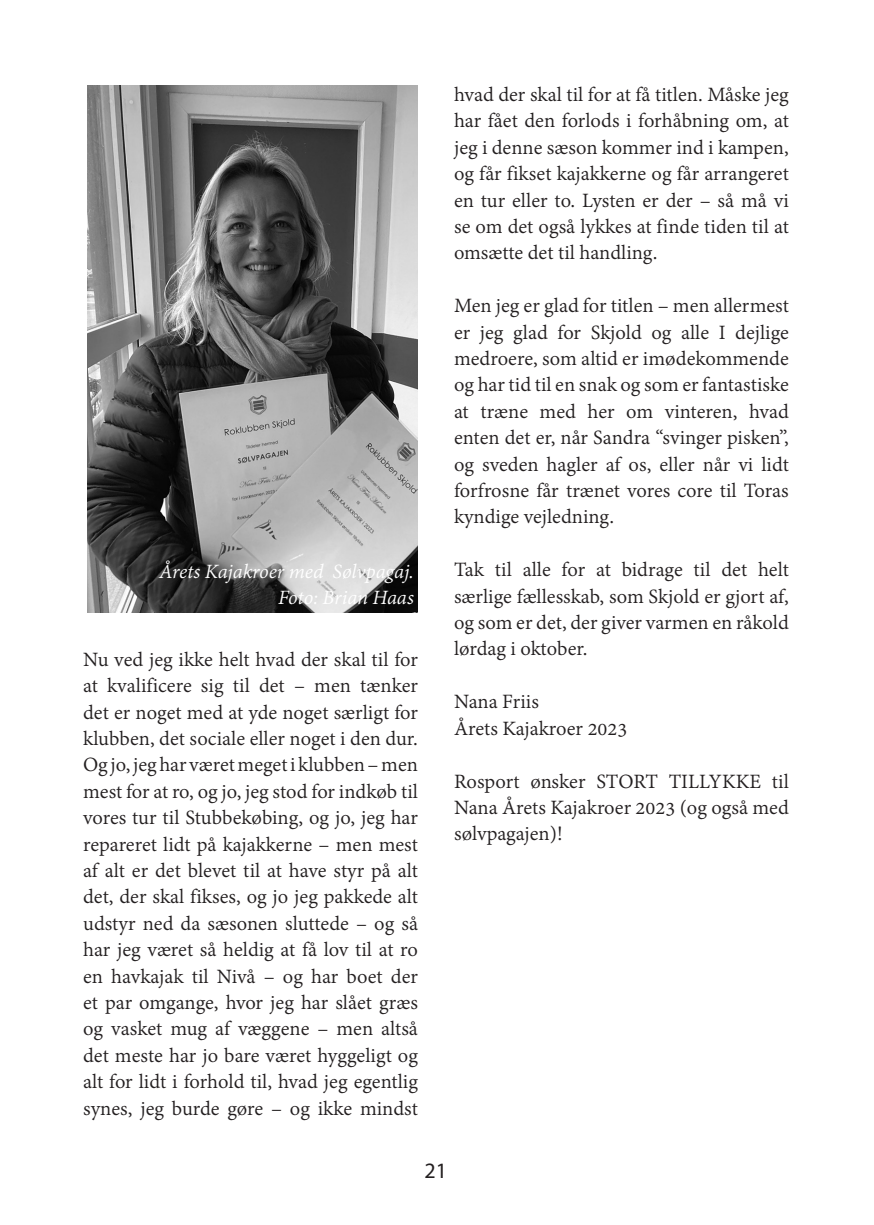
<style>
.page{position:relative;width:874px;height:1225px;background:#fff}
.page>*{position:absolute;margin:0;border:0;box-sizing:border-box;transform-origin:0 0}
.Ro_brød{font:22px/26.4px "Adobe Devanagari";color:#231f20;text-align:justify}
.Ro_Billed_tekst{font:italic 22px/26.4px "Adobe Devanagari";letter-spacing:-.01em;color:#fff;text-align:right}
.t1{font:22px "Myriad Pro";color:#231f20}
</style>
<div class="page">
<img style="left:87px;top:85px;width:331px;height:527px">
<p class="Ro_Billed_tekst" style="left:159px;top:560px;width:256px">Årets Kajakroer med Sølvpagaj.<br>Foto: Brian Haas</p>
<p class="Ro_brød" style="left:83px;top:648px;width:336px">Nu ved jeg ikke helt hvad der skal til for at kvalificere sig til det – men tænker det er noget med at yde noget særligt for klubben, det sociale eller noget i den dur.<br>Og jo, jeg har været meget i klubben – men mest for at ro, og jo, jeg stod for indkøb til vores tur til Stubbekøbing, og jo, jeg har repareret lidt på kajakkerne – men mest af alt er det blevet til at have styr på alt det, der skal fikses, og jo jeg pakkede alt udstyr ned da sæsonen sluttede – og så har jeg været så heldig at få lov til at ro en havkajak til Nivå – og har boet der et par omgange, hvor jeg har slået græs og vasket mug af væggene – men altså det meste har jo bare været hyggeligt og alt for lidt i forhold til, hvad jeg egentlig synes, jeg burde gøre – og ikke mindst</p>
<p class="Ro_brød" style="left:454px;top:83px;width:336px">hvad der skal til for at få titlen. Måske jeg har fået den forlods i forhåbning om, at jeg i denne sæson kommer ind i kampen, og får fikset kajakkerne og får arrangeret en tur eller to. Lysten er der – så må vi se om det også lykkes at finde tiden til at omsætte det til handling.</p>
<p class="Ro_brød" style="left:454px;top:294px;width:336px">Men jeg er glad for titlen – men allermest er jeg glad for Skjold og alle I dejlige medroere, som altid er imødekommende og har tid til en snak og som er fantastiske at træne med her om vinteren, hvad enten det er, når Sandra “svinger pisken”, og sveden hagler af os, eller når vi lidt forfrosne får trænet vores core til Toras kyndige vejledning.</p>
<p class="Ro_brød" style="left:454px;top:558px;width:336px">Tak til alle for at bidrage til det helt særlige fællesskab, som Skjold er gjort af, og som er det, der giver varmen en råkold lørdag i oktober.</p>
<p class="Ro_brød" style="left:454px;top:690px;width:86px">Nana Friis</p>
<p class="Ro_brød" style="left:454px;top:717px;width:175px">Årets Kajakroer 2023</p>
<p class="Ro_brød" style="left:454px;top:769px;width:336px">Rosport ønsker STORT TILLYKKE til Nana Årets Kajakroer 2023 (og også med sølvpagajen)!</p>
<p class="t1" style="left:424px;top:1157px;width:24px">21</p>
</div>
